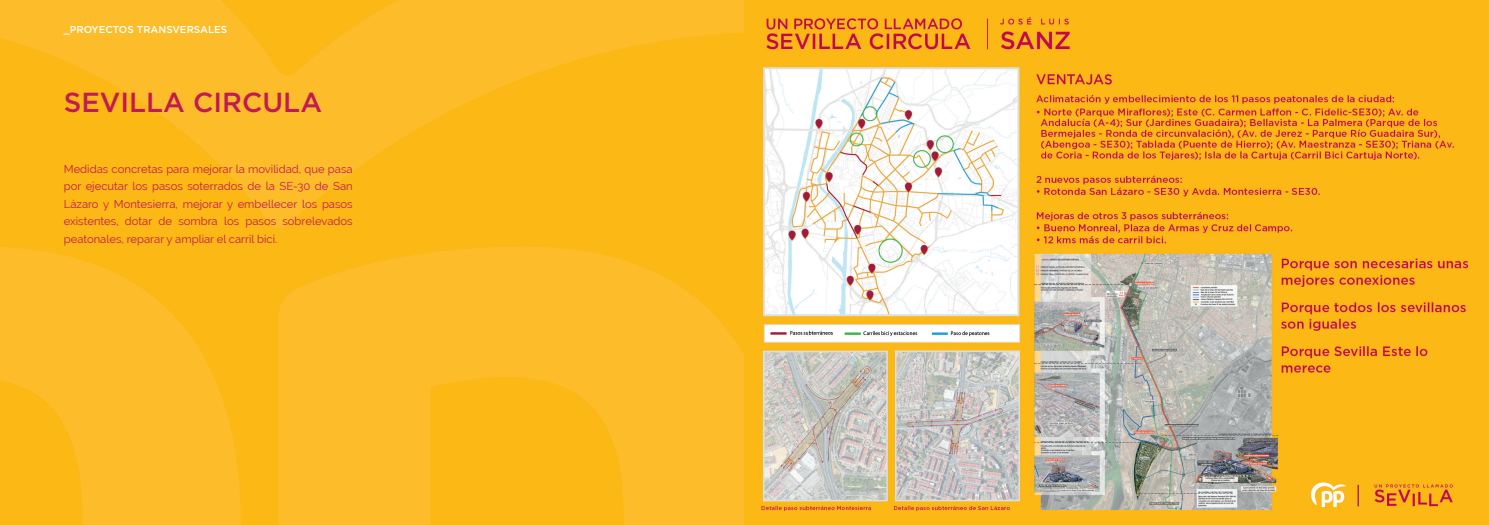
<style>
.page{position:relative;width:1489px;height:525px;background:#fff}
.page>*{position:absolute;margin:0;border:0;box-sizing:border-box;transform-origin:0 0}
.t1{font:500 27.5px "Gotham";color:#c21a53}
.t2{font:11.25px/17.5px "Raleway";color:#c21a53;text-align:justify}
.t3{font:500 10px "Gotham";color:#fff}
</style>
<div class="page">
<img style="left:0;top:0;width:745px;height:524px">
<img style="left:745px;top:0;width:743px;height:524px">
<p class="t3" style="left:64px;top:23px;width:165px">_PROYECTOS TRANSVERSALES</p>
<h1 class="t1" style="left:64px;top:84px;width:260px">SEVILLA CIRCULA</h1>
<p class="t2" style="left:64px;top:160px;width:290px">Medidas concretas para mejorar la movilidad, que pasa por ejecutar los pasos soterrados de la SE-30 de San Lázaro y Montesierra, mejorar y embellecer los pasos existentes, dotar de sombra los pasos sobrelevados peatonales, reparar y ampliar el carril bici.</p>
</div>
